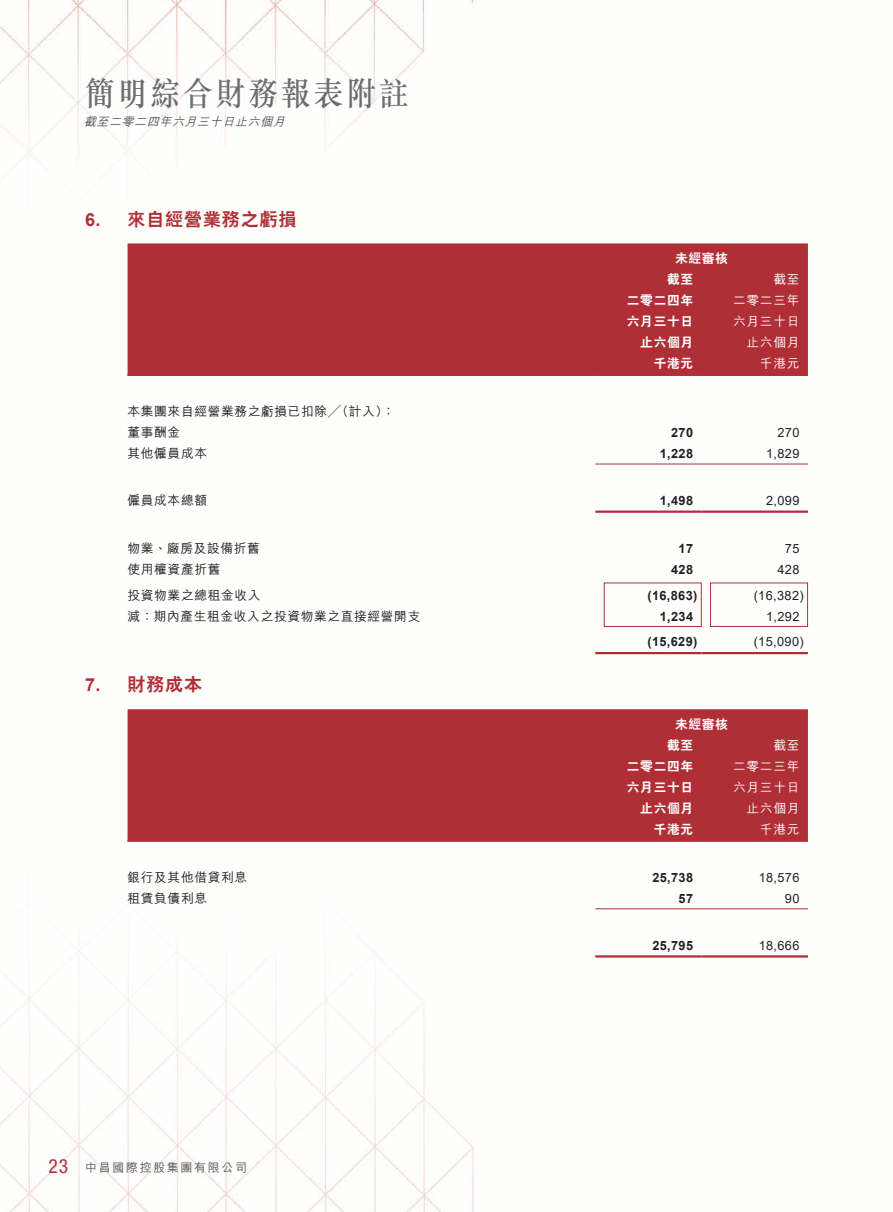
<style>
.page{position:relative;width:893px;height:1212px;background:#fff}
.page>*{position:absolute;margin:0;border:0;box-sizing:border-box;transform-origin:0 0}
.t1{font:500 33px "M Sung HK";letter-spacing:.1em;color:#6c6d70;scale:.9 1}
.t2{font:condensed 19.5px "Helvetica Neue LT Std";color:#b02f37}
.t3{font:800 18px "C Hei 2 HK";letter-spacing:.05em;color:#b02f37}
.t4{font:700 18px "Arial";color:#b02f37}
.t5{font:500 12.75px "M Hei HK";letter-spacing:.05em;color:#231f20}
.t6{font:12.75px "Arial";letter-spacing:.03em;color:#231f20}
.t7{font:700 12.75px "Arial";letter-spacing:.03em;color:#231f20}
.t8{font:800 12.75px "C Hei 2 HK";letter-spacing:.05em;color:#fff}
.t9{font:500 12.75px/21px "M Hei HK";letter-spacing:.05em;color:#fff;text-align:right}
.t10{font:italic 500 12px "M Hei HK";color:#57585a}
.t11{font:500 12px "M Hei HK";letter-spacing:.14em;color:#57585a}
</style>
<div class="page">
<img style="left:0;top:0;width:809px;height:1212px">
<div style="left:128px;top:243px;width:680px;height:131px;background:#b02f37"></div>
<hr style="left:128px;top:374px;width:467px;height:2px;background:#b02f37">
<hr style="left:595px;top:374px;width:107px;height:2px;background:#b02f37">
<hr style="left:702px;top:374px;width:106px;height:2px;background:#b02f37">
<hr style="left:595px;top:464px;width:107px;height:1px;background:#b02f37">
<hr style="left:702px;top:464px;width:106px;height:1px;background:#b02f37">
<hr style="left:595px;top:510px;width:107px;height:3px;background:#b02f37">
<hr style="left:702px;top:510px;width:106px;height:3px;background:#b02f37">
<div style="left:710px;top:583px;width:98px;height:44px;border:1px solid #b02f37"></div>
<div style="left:604px;top:583px;width:98px;height:44px;border:1px solid #b02f37"></div>
<hr style="left:595px;top:652px;width:107px;height:2px;background:#b02f37">
<hr style="left:702px;top:652px;width:106px;height:2px;background:#b02f37">
<div style="left:128px;top:709px;width:680px;height:130px;background:#b02f37"></div>
<hr style="left:128px;top:839px;width:467px;height:3px;background:#b02f37">
<hr style="left:595px;top:839px;width:107px;height:3px;background:#b02f37">
<hr style="left:702px;top:839px;width:106px;height:3px;background:#b02f37">
<hr style="left:595px;top:908px;width:107px;height:1px;background:#b02f37">
<hr style="left:702px;top:908px;width:106px;height:1px;background:#b02f37">
<hr style="left:595px;top:955px;width:107px;height:2px;background:#b02f37">
<hr style="left:702px;top:955px;width:106px;height:2px;background:#b02f37">
<h1 class="t1" style="left:85px;top:71px;width:361px">簡明綜合財務報表附註</h1>
<p class="t10" style="left:84px;top:112px;width:207px">截至二零二四年六月三十日止六個月</p>
<h3 class="t4" style="left:85px;top:206px;width:17px">6.</h3>
<h3 class="t3" style="left:128px;top:207px;width:170px">來自經營業務之虧損</h3>
<h3 class="t4" style="left:85px;top:672px;width:17px">7.</h3>
<p class="t5" style="left:128px;top:402px;width:269px">本集團來自經營業務之虧損已扣除╱（計入：(</p>
<p class="t5" style="left:128px;top:423px;width:54px">董事酬金</p>
<p class="t5" style="left:128px;top:444px;width:81px">其他僱員成本</p>
<p class="t5" style="left:128px;top:491px;width:81px">僱員成本總額</p>
<p class="t5" style="left:128px;top:539px;width:134px">物業、廠房及設備折舊</p>
<p class="t5" style="left:128px;top:560px;width:94px">使用權資產折舊</p>
<p class="t5" style="left:128px;top:586px;width:135px">投資物業之總租金收入</p>
<p class="t5" style="left:128px;top:607px;width:294px">減：期內產生租金收入之投資物業之直接經營開支</p>
<h3 class="t3" style="left:128px;top:673px;width:76px">財務成本</h3>
<p class="t5" style="left:128px;top:868px;width:121px">銀行及其他借貸利息</p>
<p class="t5" style="left:128px;top:889px;width:81px">租賃負債利息</p>
<h2 class="t2" style="left:48px;top:1155px;width:21px">23</h2>
<p class="t11" style="left:85px;top:1159px;width:164px">中昌國際控股集團有限公司</p>
<p class="t8" style="left:675px;top:250px;width:54px">未經審核</p>
<p class="t8" style="left:667px;top:271px;width:28px">截至</p>
<p class="t8" style="left:627px;top:292px;width:68px">二零二四年</p>
<p class="t8" style="left:627px;top:313px;width:68px">六月三十日</p>
<p class="t8" style="left:640px;top:334px;width:54px">止六個月</p>
<p class="t9" style="left:733px;top:268px;width:68px">截至<br>二零二三年六月三十日止六個月千港元</p>
<p class="t8" style="left:654px;top:355px;width:41px">千港元</p>
<p class="t7" style="left:671px;top:424px;width:23px">270</p>
<p class="t6" style="left:777px;top:424px;width:23px">270</p>
<p class="t7" style="left:660px;top:445px;width:35px">1,228</p>
<p class="t6" style="left:766px;top:445px;width:35px">1,829</p>
<p class="t7" style="left:660px;top:491px;width:35px">1,498</p>
<p class="t6" style="left:766px;top:491px;width:35px">2,099</p>
<p class="t7" style="left:679px;top:540px;width:16px">17</p>
<p class="t6" style="left:785px;top:540px;width:16px">75</p>
<p class="t7" style="left:671px;top:561px;width:23px">428</p>
<p class="t6" style="left:777px;top:561px;width:23px">428</p>
<p class="t7" style="left:647px;top:586px;width:51px">)16,863(</p>
<p class="t6" style="left:754px;top:586px;width:51px">)16,382(</p>
<p class="t7" style="left:660px;top:607px;width:35px">1,234</p>
<p class="t6" style="left:766px;top:607px;width:35px">1,292</p>
<p class="t7" style="left:647px;top:633px;width:51px">)15,629(</p>
<p class="t6" style="left:754px;top:633px;width:51px">)15,090(</p>
<p class="t8" style="left:675px;top:715px;width:54px">未經審核</p>
<p class="t8" style="left:667px;top:736px;width:28px">截至</p>
<p class="t8" style="left:627px;top:757px;width:68px">二零二四年</p>
<p class="t8" style="left:627px;top:778px;width:68px">六月三十日</p>
<p class="t8" style="left:640px;top:799px;width:54px">止六個月</p>
<p class="t9" style="left:733px;top:733px;width:68px">截至<br>二零二三年六月三十日止六個月千港元</p>
<p class="t8" style="left:654px;top:820px;width:41px">千港元</p>
<p class="t7" style="left:652px;top:868px;width:42px">25,738</p>
<p class="t6" style="left:759px;top:869px;width:42px">18,576</p>
<p class="t7" style="left:679px;top:889px;width:16px">57</p>
<p class="t6" style="left:785px;top:890px;width:16px">90</p>
<p class="t7" style="left:652px;top:936px;width:42px">25,795</p>
<p class="t6" style="left:759px;top:936px;width:42px">18,666</p>
</div>
